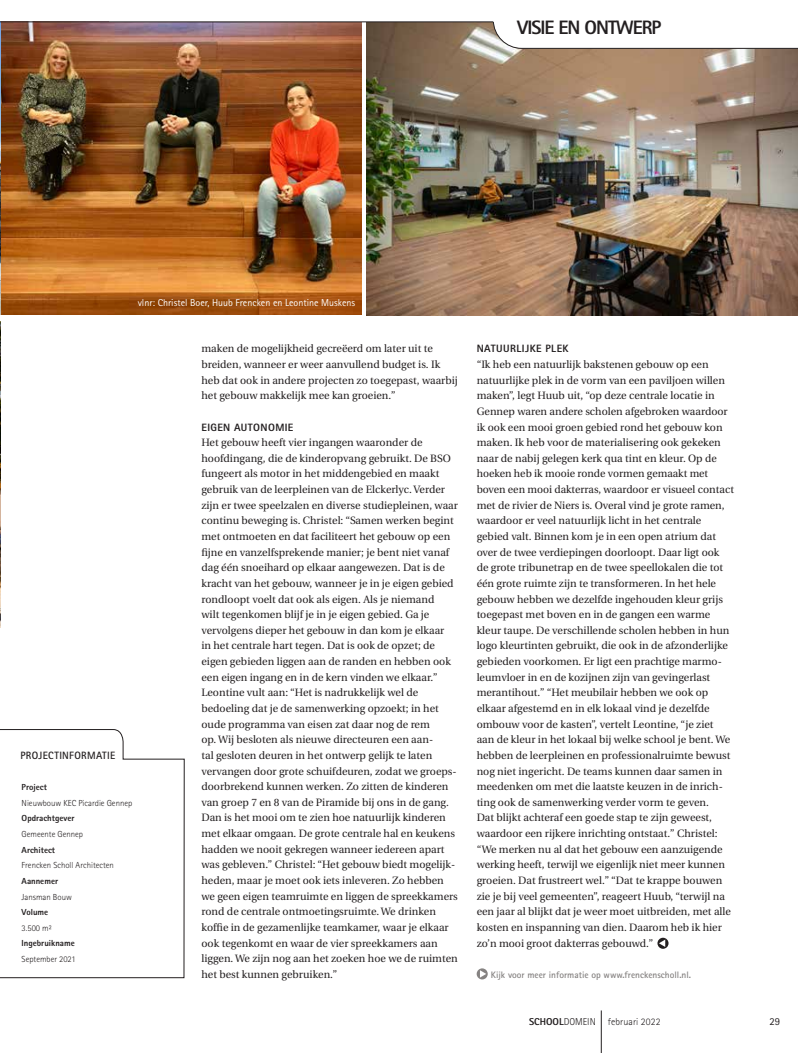
<style>
.page{position:relative;width:798px;height:1053px;background:#fff}
.page>*{position:absolute;margin:0;border:0;box-sizing:border-box;transform-origin:0 0}
.t1{font:800 19.38px "Rotis Sans Serif";letter-spacing:-.05em;color:#231f20}
.t2{font:10.62px/15.6px "Utopia";color:#231f20}
.t3{font:800 10.62px "Rotis Sans Serif";letter-spacing:.04em;color:#231f20}
.t4{font:700 10.62px "Rotis Sans Serif";letter-spacing:.03em;color:#231f20}
.t5{font:10.62px "Rotis Sans Serif";color:#231f20}
.t6{font:10px "Rotis Sans Serif";color:#fff}
.t7{font:300 10px "Rotis Sans Serif";letter-spacing:.01em;color:#231f20}
.t8{font:700 9.38px "Rotis Sans Serif";color:#868382}
.t9{font:300 8.75px "Rotis Sans Serif";color:#231f20}
.t10{font:800 8.75px "Rotis Sans Serif";color:#231f20}
.s1{font-weight:800}
</style>
<div class="page">
<hr style="left:600px;top:1010px;width:1px;height:42px;background:#231f20">
<img style="left:366px;top:23px;width:431px;height:292px">
<img style="left:0;top:23px;width:362px;height:291px">
<svg style="left:476px;top:968px;width:11px;height:11px"></svg>
<svg style="left:480px;top:970px;width:6px;height:7px"></svg>
<svg style="left:657px;top:937px;width:11px;height:11px"></svg>
<svg style="left:658px;top:939px;width:7px;height:7px"></svg>
<svg style="left:493px;top:22px;width:304px;height:27px"></svg>
<svg style="left:0;top:729px;width:184px;height:249px"></svg>
<img style="left:0;top:321px;width:1px;height:307px">
<hr style="left:0;top:22px;width:493px;height:1px;background:#231f20">
<h1 class="t1" style="left:517px;top:15px;width:145px">VISIE EN ONTWERP</h1>
<p class="t6" style="left:138px;top:297px;width:219px">vlnr: Christel Boer, Huub Frencken en Leontine Muskens</p>
<p class="t4" style="left:20px;top:748px;width:96px">PROJECTINFORMATIE</p>
<p class="t10" style="left:22px;top:781px;width:27px">Project</p>
<p class="t9" style="left:22px;top:797px;width:112px">Nieuwbouw KEC Picardie Gennep</p>
<p class="t10" style="left:22px;top:812px;width:54px">Opdrachtgever</p>
<p class="t9" style="left:22px;top:829px;width:63px">Gemeente Gennep</p>
<p class="t10" style="left:22px;top:844px;width:35px">Architect</p>
<p class="t9" style="left:22px;top:860px;width:94px">Frencken Scholl Architecten</p>
<p class="t10" style="left:22px;top:875px;width:38px">Aannemer</p>
<p class="t9" style="left:22px;top:891px;width:52px">Jansman Bouw</p>
<p class="t10" style="left:22px;top:906px;width:28px">Volume</p>
<p class="t9" style="left:22px;top:922px;width:31px">3.500 m²</p>
<p class="t10" style="left:22px;top:937px;width:55px">Ingebruikname</p>
<p class="t9" style="left:22px;top:954px;width:55px">September 2021</p>
<p class="t2" style="left:201px;top:341px;width:258px">maken de mogelijkheid gecreëerd om later uit te breiden, wanneer er weer aanvullend budget is. Ik heb dat ook in andere projecten zo toegepast, waarbij het gebouw makkelijk mee kan groeien.”</p>
<p class="t3" style="left:201px;top:420px;width:93px">EIGEN AUTONOMIE</p>
<p class="t2" style="left:201px;top:435px;width:258px">Het gebouw heeft vier ingangen waaronder de hoofdingang, die de kinderopvang gebruikt. De BSO fungeert als motor in het middengebied en maakt gebruik van de leerpleinen van de Elckerlyc. Verder zijn er twee speelzalen en diverse studiepleinen, waar continu beweging is. Christel: “Samen werken begint met ontmoeten en dat faciliteert het gebouw op een fijne en vanzelfsprekende manier; je bent niet vanaf dag één snoeihard op elkaar aangewezen. Dat is de kracht van het gebouw, wanneer je in je eigen gebied rondloopt voelt dat ook als eigen. Als je niemand<br>wilt tegenkomen blijf je in je eigen gebied. Ga je vervolgens dieper het gebouw in dan kom je elkaar<br>in het centrale hart tegen. Dat is ook de opzet; de eigen gebieden liggen aan de randen en hebben ook een eigen ingang en in de kern vinden we elkaar.” Leontine vult aan: “Het is nadrukkelijk wel de bedoeling dat je de samenwerking opzoekt; in het oude programma van eisen zat daar nog de rem<br>op. Wij besloten als nieuwe directeuren een aan-<br>tal gesloten deuren in het ontwerp gelijk te laten vervangen door grote schuifdeuren, zodat we groeps&shy;doorbrekend kunnen werken. Zo zitten de kinderen van groep 7 en 8 van de Piramide bij ons in de gang.<br>Dan is het mooi om te zien hoe natuurlijk kinderen met elkaar omgaan. De grote centrale hal en keukens hadden we nooit gekregen wanneer iedereen apart was gebleven.” Christel: “Het gebouw biedt mogelijk&shy;heden, maar je moet ook iets inleveren. Zo hebben we geen eigen teamruimte en liggen de spreekkamers rond de centrale ontmoetingsruimte. We drinken koffie in de gezamenlijke teamkamer, waar je elkaar ook tegenkomt en waar de vier spreekkamers aan liggen. We zijn nog aan het zoeken hoe we de ruimten het best kunnen gebruiken.”</p>
<p class="t3" style="left:476px;top:342px;width:93px">NATUURLIJKE PLEK</p>
<p class="t2" style="left:476px;top:357px;width:259px">“Ik heb een natuurlijk bakstenen gebouw op een natuurlijke plek in de vorm van een paviljoen willen maken”, legt Huub uit, “op deze centrale locatie in Gennep waren andere scholen afgebroken waardoor ik ook een mooi groen gebied rond het gebouw kon maken. Ik heb voor de materialisering ook gekeken naar de nabij gelegen kerk qua tint en kleur. Op de hoeken heb ik mooie ronde vormen gemaakt met boven een mooi dakterras, waardoor er visueel contact met de rivier de Niers is. Overal vind je grote ramen, waardoor er veel natuurlijk licht in het centrale gebied valt. Binnen kom je in een open atrium dat over de twee verdiepingen doorloopt. Daar ligt ook<br>de grote tribunetrap en de twee speellokalen die tot één grote ruimte zijn te transformeren. In het hele gebouw hebben we dezelfde ingehouden kleur grijs toegepast met boven en in de gangen een warme kleur taupe. De verschillende scholen hebben in hun logo kleurtinten gebruikt, die ook in de afzonderlijke gebieden voorkomen. Er ligt een prachtige marmo&shy;leumvloer in en de kozijnen zijn van gevingerlast merantihout.” “Het meubilair hebben we ook op elkaar afgestemd en in elk lokaal vind je dezelfde ombouw voor de kasten”, vertelt Leontine, “je ziet<br>aan de kleur in het lokaal bij welke school je bent. We hebben de leerpleinen en professionalruimte bewust nog niet ingericht. De teams kunnen daar samen in meedenken om met die laatste keuzen in de inrich&shy;ting ook de samenwerking verder vorm te geven.<br>Dat blijkt achteraf een goede stap te zijn geweest, waardoor een rijkere inrichting ontstaat.” Christel: “We merken nu al dat het gebouw een aanzuigende werking heeft, terwijl we eigenlijk niet meer kunnen groeien. Dat frustreert wel.” “Dat te krappe bouwen zie je bij veel gemeenten”, reageert Huub, “terwijl na een jaar al blijkt dat je weer moet uitbreiden, met alle kosten en inspanning van dien. Daarom heb ik hier zo’n mooi groot dakterras gebouwd.”</p>
<p class="t8" style="left:490px;top:968px;width:202px">Kijk voor meer informatie op www.frenckenscholl.nl.</p>
<p class="t7" style="left:529px;top:1015px;width:133px"><span class="s1">SCHOOL</span>DOMEIN februari 2022</p>
<p class="t5" style="left:769px;top:1014px;width:12px">29</p>
</div>
